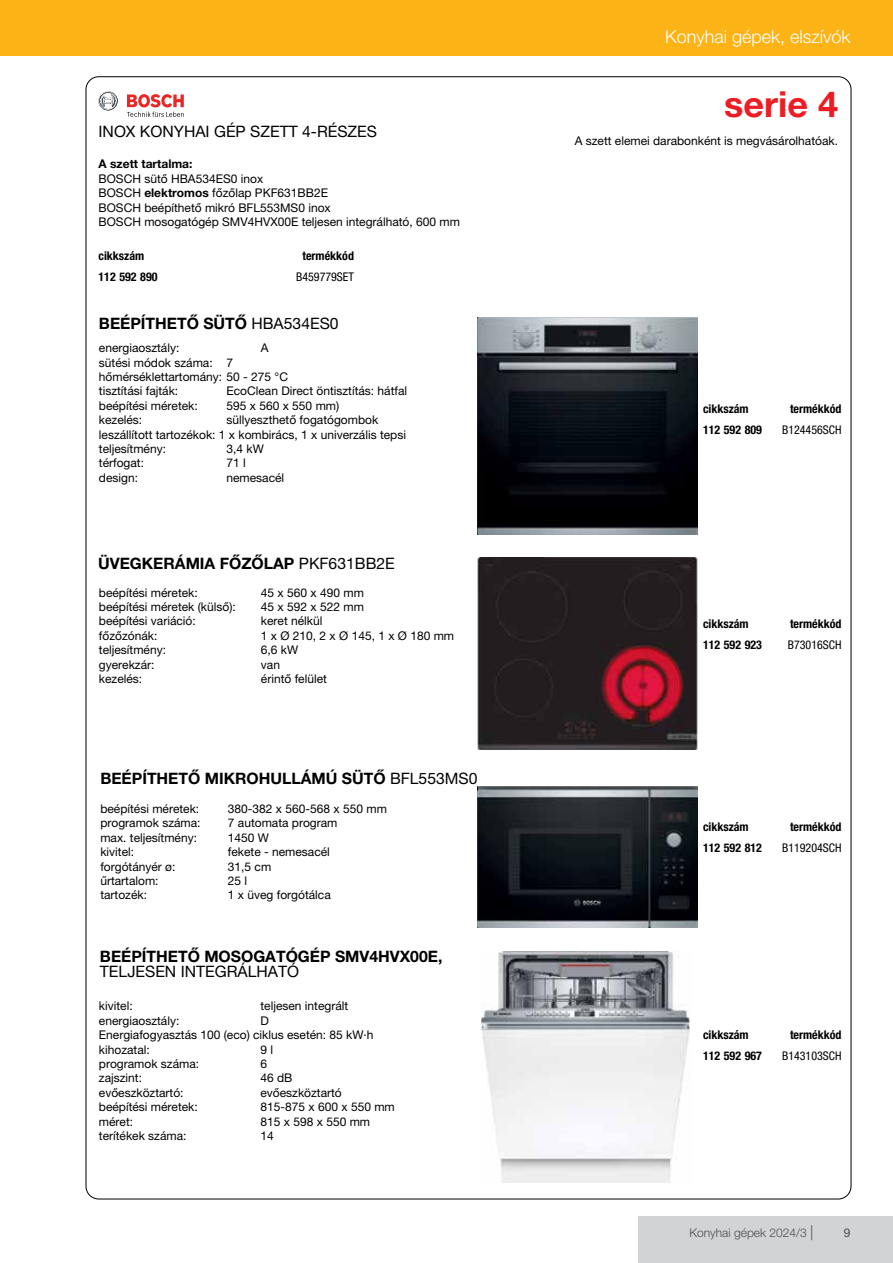
<style>
.page{position:relative;width:893px;height:1263px;background:#fff}
.page>*{position:absolute;margin:0;border:0;box-sizing:border-box;transform-origin:0 0}
.t1{font:700 36px "Helvetica Neue LT Pro";color:#ed1d24}
.t2{font:300 18px "Helvetica Neue LT Pro";color:#fff}
.t3{font:700 15.75px "Helvetica Neue LT Pro";color:#000}
.t4{font:15.75px "Helvetica Neue LT Pro";color:#000}
.t5{font:12px/14.4px "Helvetica Neue LT Pro";color:#000}
.t6{font:700 condensed 12px "Helvetica Neue LT Pro";color:#000}
.t7{font:condensed 12px "Helvetica Neue LT Pro";color:#000}
.t8{font:300 12px "Helvetica Neue LT Pro";color:#4d4d4f}
.t9{font:700 12px "Helvetica Neue LT Pro";color:#000}
.t10{font:12px "Helvetica Neue LT Pro";color:#4d4d4f}
.s1{font-weight:700}
.s2{font-weight:400}
.s3{font-size:15px}
</style>
<div class="page">
<div style="left:0;top:0;width:893px;height:55px;background:#fcb316"></div>
<div style="left:638px;top:1216px;width:255px;height:47px;background:#d1d3d4"></div>
<svg style="left:99px;top:91px;width:19px;height:20px"></svg>
<svg style="left:127px;top:94px;width:57px;height:23px"></svg>
<img style="left:482px;top:951px;width:209px;height:231px">
<img style="left:478px;top:558px;width:219px;height:192px">
<img style="left:478px;top:317px;width:219px;height:217px">
<img style="left:478px;top:786px;width:219px;height:141px">
<h3 class="t4" style="left:99px;top:122px;width:280px">INOX KONYHAI GÉP SZETT 4-RÉSZES</h3>
<p class="t9" style="left:99px;top:157px;width:95px">A szett tartalma:</p>
<p class="t5" style="left:99px;top:171px;width:363px">BOSCH sütő HBA534ES0 inox<br>BOSCH <span class="s1">elektromos</span> főzőlap PKF631BB2E<br>BOSCH beépíthető mikró BFL553MS0 inox<br>BOSCH mosogatógép SMV4HVX00E teljesen integrálható, 600 mm</p>
<p class="t6" style="left:99px;top:248px;width:47px">cikkszám</p>
<p class="t6" style="left:303px;top:248px;width:53px">termékkód</p>
<p class="t6" style="left:99px;top:269px;width:61px">112 592 890</p>
<p class="t7" style="left:296px;top:270px;width:59px">B459779SET</p>
<h3 class="t3" style="left:99px;top:313px;width:241px">BEÉPÍTHETŐ SÜTŐ <span class="s2">HBA534ES0</span></h3>
<p class="t5" style="left:99px;top:340px;width:82px">energiaosztály:</p>
<p class="t5" style="left:261px;top:340px;width:9px">A</p>
<p class="t5" style="left:99px;top:355px;width:191px">sütési módok száma: 7 hőmérséklettartomány: 50 - 275 °C tisztítási fajták:</p>
<p class="t5" style="left:226px;top:384px;width:182px">EcoClean Direct öntisztítás: hátfal</p>
<p class="t5" style="left:99px;top:398px;width:100px">beépítési méretek:</p>
<p class="t5" style="left:226px;top:398px;width:114px">595 x 560 x 550 mm)</p>
<p class="t5" style="left:99px;top:412px;width:45px">kezelés:</p>
<p class="t5" style="left:99px;top:412px;width:309px;text-indent:128px">süllyeszthető fogatógombok leszállított tartozékok: 1 x kombirács, 1 x univerzális tepsi teljesítmény:</p>
<p class="t5" style="left:226px;top:441px;width:39px">3,4 kW</p>
<p class="t5" style="left:99px;top:456px;width:47px">térfogat:</p>
<p class="t5" style="left:226px;top:456px;width:21px">71 l</p>
<p class="t5" style="left:99px;top:470px;width:41px">design:</p>
<p class="t5" style="left:226px;top:470px;width:59px">nemesacél</p>
<h3 class="t3" style="left:98px;top:554px;width:298px">ÜVEGKERÁMIA FŐZŐLAP <span class="s2">PKF631BB2E</span></h3>
<p class="t5" style="left:99px;top:585px;width:100px">beépítési méretek:</p>
<p class="t5" style="left:261px;top:585px;width:104px">45 x 560 x 490 mm</p>
<p class="t5" style="left:99px;top:599px;width:138px">beépítési méretek (külső):</p>
<p class="t5" style="left:261px;top:599px;width:104px">45 x 592 x 522 mm</p>
<p class="t5" style="left:99px;top:614px;width:98px">beépítési variáció:</p>
<p class="t5" style="left:261px;top:614px;width:63px">keret nélkül</p>
<p class="t5" style="left:99px;top:628px;width:60px">főzőzónák:</p>
<p class="t5" style="left:261px;top:628px;width:195px">1 x Ø 210, 2 x Ø 145, 1 x Ø 180 mm</p>
<p class="t5" style="left:99px;top:643px;width:69px">teljesítmény:</p>
<p class="t5" style="left:261px;top:643px;width:39px">6,6 kW</p>
<p class="t5" style="left:99px;top:657px;width:57px">gyerekzár:</p>
<p class="t5" style="left:261px;top:657px;width:21px">van</p>
<p class="t5" style="left:99px;top:671px;width:45px">kezelés:</p>
<p class="t5" style="left:261px;top:671px;width:67px">érintő felület</p>
<h3 class="t3" style="left:100px;top:768px;width:379px">BEÉPÍTHETŐ MIKROHULLÁMÚ SÜTŐ <span class="s2">BFL553MS0</span></h3>
<p class="t5" style="left:100px;top:801px;width:100px">beépítési méretek:</p>
<p class="t5" style="left:228px;top:801px;width:160px">380-382 x 560-568 x 550 mm</p>
<p class="t5" style="left:100px;top:816px;width:102px">programok száma:</p>
<p class="t5" style="left:228px;top:816px;width:111px">7 automata program</p>
<p class="t5" style="left:100px;top:830px;width:98px">max. teljesítmény:</p>
<p class="t5" style="left:228px;top:830px;width:43px">1450 W</p>
<p class="t5" style="left:100px;top:844px;width:35px">kivitel:</p>
<p class="t5" style="left:228px;top:844px;width:104px">fekete - nemesacél</p>
<p class="t5" style="left:100px;top:859px;width:77px">forgótányér ø:</p>
<p class="t5" style="left:228px;top:859px;width:45px">31,5 cm</p>
<p class="t5" style="left:100px;top:873px;width:60px">űrtartalom:</p>
<p class="t5" style="left:228px;top:873px;width:21px">25 l</p>
<p class="t5" style="left:100px;top:888px;width:48px">tartozék:</p>
<p class="t5" style="left:228px;top:888px;width:104px">1 x üveg forgótálca</p>
<h3 class="t3" style="left:100px;top:947px;width:344px">BEÉPÍTHETŐ MOSOGATÓGÉP SMV4HVX00E,</h3>
<h3 class="t4" style="left:100px;top:962px;width:201px">TELJESEN INTEGRÁLHATÓ</h3>
<p class="t5" style="left:99px;top:999px;width:35px">kivitel:</p>
<p class="t5" style="left:261px;top:999px;width:89px">teljesen integrált</p>
<p class="t5" style="left:99px;top:1013px;width:82px">energiaosztály:</p>
<p class="t5" style="left:99px;top:1013px;width:276px;text-indent:162px">D<br>Energiafogyasztás 100 (eco) ciklus esetén: 85 kW·h kihozatal:</p>
<p class="t5" style="left:261px;top:1042px;width:14px">9 l</p>
<p class="t5" style="left:99px;top:1056px;width:102px">programok száma:</p>
<p class="t5" style="left:261px;top:1056px;width:8px">6</p>
<p class="t5" style="left:99px;top:1071px;width:45px">zajszint:</p>
<p class="t5" style="left:261px;top:1071px;width:34px">46 dB</p>
<p class="t5" style="left:99px;top:1085px;width:86px">evőeszköztartó:</p>
<p class="t5" style="left:261px;top:1085px;width:83px">evőeszköztartó</p>
<p class="t5" style="left:99px;top:1099px;width:100px">beépítési méretek:</p>
<p class="t5" style="left:261px;top:1099px;width:136px">815-875 x 600 x 550 mm</p>
<p class="t5" style="left:99px;top:1114px;width:36px">méret:</p>
<p class="t5" style="left:261px;top:1114px;width:111px">815 x 598 x 550 mm</p>
<p class="t5" style="left:99px;top:1128px;width:89px">terítékek száma:</p>
<p class="t5" style="left:261px;top:1128px;width:15px">14</p>
<h2 class="t2" style="left:665px;top:25px;width:187px">Konyhai gépek, elszívók</h2>
<h1 class="t1" style="left:724px;top:82px;width:115px">serie 4</h1>
<p class="t5" style="left:575px;top:134px;width:265px">A szett elemei darabonként is megvásárolhatóak.</p>
<p class="t6" style="left:703px;top:402px;width:47px">cikkszám</p>
<p class="t6" style="left:790px;top:402px;width:53px">termékkód</p>
<p class="t6" style="left:703px;top:423px;width:61px">112 592 809</p>
<p class="t7" style="left:782px;top:423px;width:61px">B124456SCH</p>
<p class="t6" style="left:703px;top:617px;width:47px">cikkszám</p>
<p class="t6" style="left:790px;top:617px;width:53px">termékkód</p>
<p class="t6" style="left:703px;top:638px;width:61px">112 592 923</p>
<p class="t7" style="left:788px;top:638px;width:55px">B73016SCH</p>
<p class="t6" style="left:703px;top:819px;width:47px">cikkszám</p>
<p class="t6" style="left:790px;top:819px;width:53px">termékkód</p>
<p class="t6" style="left:703px;top:840px;width:61px">112 592 812</p>
<p class="t7" style="left:782px;top:840px;width:61px">B119204SCH</p>
<p class="t6" style="left:703px;top:1028px;width:47px">cikkszám</p>
<p class="t6" style="left:790px;top:1028px;width:53px">termékkód</p>
<p class="t6" style="left:703px;top:1049px;width:61px">112 592 967</p>
<p class="t7" style="left:782px;top:1049px;width:61px">B143103SCH</p>
<p class="t8" style="left:689px;top:1226px;width:126px">Konyhai gépek 2024/3 <span class="s3">|</span></p>
<p class="t10" style="left:844px;top:1226px;width:8px">9</p>
</div>
